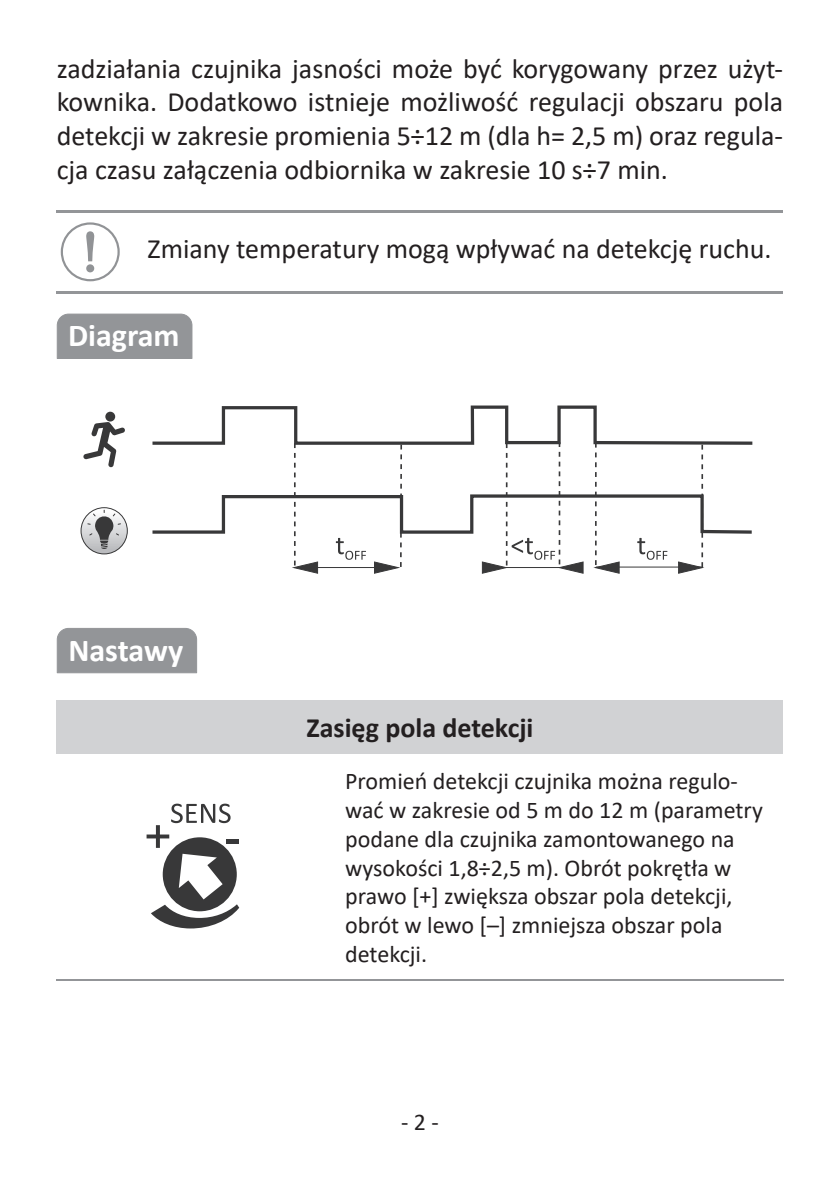
<style>
.page{position:relative;width:840px;height:1191px;background:#fff}
.page>*{position:absolute;margin:0;border:0;box-sizing:border-box;transform-origin:0 0}
.t1{font:700 32px "Calibri";color:#fff}
.t2{font:28px/33.6px "Calibri";color:#231f20;text-align:justify}
.t3{font:700 28px "Calibri";color:#231f20}
.t4{font:24px/28.8px "Calibri";color:#231f20}
</style>
<div class="page">
<hr style="left:57px;top:210px;width:725px;height:2px;background:#939598">
<hr style="left:57px;top:291px;width:725px;height:2px;background:#939598">
<svg style="left:81px;top:508px;width:46px;height:46px"></svg>
<div style="left:81px;top:507px;width:46px;height:47px;border:1px solid #383839;border-radius:50%"></div>
<svg style="left:87px;top:510px;width:34px;height:39px"></svg>
<svg style="left:152px;top:405px;width:601px;height:169px"></svg>
<svg style="left:83px;top:412px;width:42px;height:55px"></svg>
<div style="left:57px;top:700px;width:725px;height:53px;background:#d1d2d4"></div>
<hr style="left:57px;top:979px;width:272px;height:2px;background:#939598">
<hr style="left:329px;top:979px;width:453px;height:2px;background:#939598">
<svg style="left:146px;top:803px;width:93px;height:125px"></svg>
<hr style="left:225px;top:839px;width:13px;height:4px;background:#383839">
<div style="left:61px;top:222px;width:59px;height:59px;border:2px solid #919396;border-radius:50%"></div>
<svg style="left:86px;top:231px;width:9px;height:42px"></svg>
<div style="left:57px;top:313px;width:135px;height:46px;background:#939598"></div>
<div style="left:57px;top:628px;width:140px;height:45px;background:#939598"></div>
<p class="t2" style="left:57px;top:51px;width:727px">zadziałania czujnika jasności może być korygowany przez użyt&shy;kownika. Dodatkowo istnieje możliwość regulacji obszaru pola detekcji w zakresie promienia 5÷12 m (dla h= 2,5 m) oraz regula&shy;cja czasu załączenia odbiornika w zakresie 10 s÷7 min.</p>
<p class="t2" style="left:147px;top:231px;width:625px">Zmiany temperatury mogą wpływać na detekcję ruchu.</p>
<p class="t1" style="left:68px;top:313px;width:113px">Diagram</p>
<p class="t1" style="left:68px;top:627px;width:116px">Nastawy</p>
<p class="t3" style="left:306px;top:708px;width:228px">Zasięg pola detekcji</p>
<p class="t4" style="left:345px;top:766px;width:419px">Promień detekcji czujnika można regulo&shy;wać w zakresie od 5 m do 12 m (parametry podane dla czujnika zamontowanego na wysokości 1,8÷2,5 m). Obrót pokrętła w prawo [+] zwiększa obszar pola detekcji, obrót w lewo [–] zmniejsza obszar pola detekcji.</p>
<p class="t4" style="left:401px;top:1106px;width:39px">- 2 -</p>
</div>
